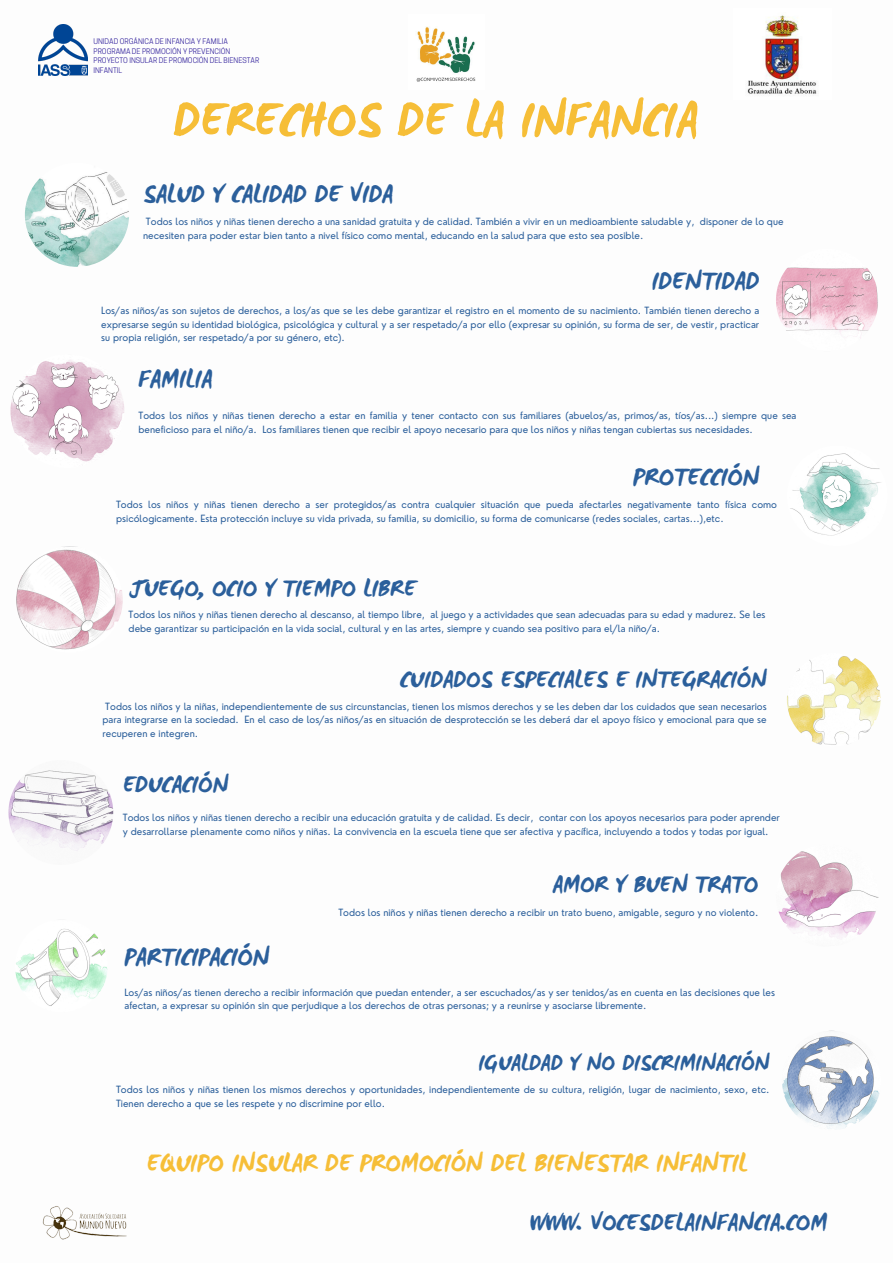
<style>
.page{position:relative;width:893px;height:1263px;background:#fff}
.page>*{position:absolute;margin:0;border:0;box-sizing:border-box;transform-origin:0 0}
.t1{font:700 52.88px "WC Mano Negra Bta";color:#f6be37}
.t2{font:700 27px "WC Mano Negra Bta";color:#2b5f9b}
.t3{font:700 27px "WC Mano Negra Bta";color:#f6be37}
.t4{font:700 25.5px "WC Mano Negra Bta";color:#2b5f9b}
.t5{font:700 24px "WC Mano Negra Bta";color:#2b5f9b}
.t6{font:9.75px/13.5px "Nourd";color:#2b5f9b}
.t7{font:7.27px/9.8px "Cooper Hewitt";color:#38289f}
</style>
<div class="page">
<img style="left:25px;top:163px;width:104px;height:104px;border-radius:50%">
<img style="left:16px;top:546px;width:107px;height:107px;border-radius:50%">
<img style="left:787px;top:445px;width:100px;height:101px;border-radius:50%">
<img style="left:11px;top:354px;width:113px;height:114px;border-radius:50%">
<img style="left:776px;top:249px;width:102px;height:102px;border-radius:50%">
<img style="left:787px;top:653px;width:93px;height:94px;border-radius:50%">
<img style="left:8px;top:760px;width:105px;height:105px;border-radius:50%">
<img style="left:776px;top:844px;width:102px;height:103px;border-radius:50%">
<img style="left:15px;top:920px;width:93px;height:92px;border-radius:50%">
<img style="left:782px;top:1031px;width:99px;height:99px;border-radius:50%">
<img style="left:39px;top:24px;width:49px;height:51px">
<img style="left:416px;top:27px;width:60px;height:55px">
<img style="left:42px;top:1206px;width:85px;height:34px">
<img style="left:747px;top:15px;width:70px;height:80px">
<h2 class="t7" style="left:93px;top:37px;width:136px">UNIDAD ORGÁNICA DE INFANCIA Y FAMILIA</h2>
<p class="t7" style="left:93px;top:47px;width:138px">PROGRAMA DE PROMOCIÓN Y PREVENCIÓN</p>
<h2 class="t7" style="left:93px;top:57px;width:167px">PROYECTO INSULAR DE PROMOCIÓN DEL BIENESTAR<br>INFANTIL</h2>
<h2 class="t1" style="left:173px;top:87px;width:526px">DERECHOS DE LA INFANCIA</h2>
<h4 class="t2" style="left:143px;top:177px;width:252px">SALUD Y CALIDAD DE VIDA</h4>
<h2 class="t6" style="left:143px;top:215px;width:642px">Todos los niños y niñas tienen derecho a una sanidad gratuita y de calidad. También a vivir en un medioambiente saludable y, disponer de lo que necesiten para poder estar bien tanto a nivel físico como mental, educando en la salud para que esto sea posible.</h2>
<h4 class="t2" style="left:652px;top:264px;width:109px">IDENTIDAD</h4>
<p class="t6" style="left:101px;top:304px;width:659px;text-align:justify">Los/as niños/as son sujetos de derechos, a los/as que se les debe garantizar el registro en el momento de su nacimiento. También tienen derecho a expresarse según su identidad biológica, psicológica y cultural y a ser respetado/a por ello (expresar su opinión, su forma de ser, de vestir, practicar su propia religión, ser respetado/a por su género, etc).</p>
<h2 class="t2" style="left:138px;top:362px;width:76px">FAMILIA</h2>
<h4 class="t6" style="left:138px;top:409px;width:659px">Todos los niños y niñas tienen derecho a estar en familia y tener contacto con sus familiares (abuelos/as, primos/as, tíos/as...) siempre que sea beneficioso para el niño/a. Los familiares tienen que recibir el apoyo necesario para que los niños y niñas tengan cubiertas sus necesidades.</h4>
<p class="t2" style="left:633px;top:460px;width:128px">PROTECCIÓN</p>
<h2 class="t6" style="left:116px;top:498px;width:662px">Todos los niños y niñas tienen derecho a ser protegidos/as contra cualquier situación que pueda afectarles negativamente tanto física como psicólogicamente. Esta protección incluye su vida privada, su familia, su domicilio, su forma de comunicarse (redes sociales, cartas...),etc.</h2>
<h4 class="t4" style="left:129px;top:572px;width:289px">JUEGO, OCIO Y TIEMPO LIBRE</h4>
<p class="t6" style="left:129px;top:608px;width:638px">Todos los niños y niñas tienen derecho al descanso, al tiempo libre, al juego y a actividades que sean adecuadas para su edad y madurez. Se les debe garantizar su participación en la vida social, cultural y en las artes, siempre y cuando sea positivo para el/la niño/a.</p>
<p class="t4" style="left:400px;top:663px;width:368px">CUIDADOS ESPECIALES E INTEGRACIÓN</p>
<p class="t6" style="left:102px;top:699px;width:666px;text-align:justify">Todos los niños y la niñas, independientemente de sus circunstancias, tienen los mismos derechos y se les deben dar los cuidados que sean necesarios para integrarse en la sociedad. En el caso de los/as niños/as en situación de desprotección se les deberá dar el apoyo físico y emocional para que se recuperen e integren.</p>
<h2 class="t4" style="left:123px;top:768px;width:107px">EDUCACIÓN</h2>
<h4 class="t6" style="left:123px;top:811px;width:658px">Todos los niños y niñas tienen derecho a recibir una educación gratuita y de calidad. Es decir, contar con los apoyos necesarios para poder aprender y desarrollarse plenamente como niños y niñas. La convivencia en la escuela tiene que ser afectiva y pacífica, incluyendo a todos y todas por igual.</h4>
<p class="t4" style="left:553px;top:868px;width:207px">AMOR Y BUEN TRATO</p>
<h2 class="t6" style="left:338px;top:905px;width:421px">Todos los niños y niñas tienen derecho a recibir un trato bueno, amigable, seguro y no violento.</h2>
<h4 class="t2" style="left:124px;top:940px;width:146px">PARTICIPACIÓN</h4>
<h2 class="t6" style="left:124px;top:985px;width:652px">Los/as niños/as tienen derecho a recibir información que puedan entender, a ser escuchados/as y ser tenidos/as en cuenta en las decisiones que les afectan, a expresar su opinión sin que perjudique a los derechos de otras personas; y a reunirse y asociarse libremente.</h2>
<h4 class="t5" style="left:478px;top:1048px;width:292px">IGUALDAD Y NO DISCRIMINACIÓN</h4>
<h3 class="t6" style="left:116px;top:1083px;width:655px">Todos los niños y niñas tienen los mismos derechos y oportunidades, independientemente de su cultura, religión, lugar de nacimiento, sexo, etc.<br>Tienen derecho a que se les respete y no discrimine por ello.</h3>
<h4 class="t3" style="left:147px;top:1146px;width:602px">EQUIPO INSULAR DE PROMOCIÓN DEL BIENESTAR INFANTIL</h4>
<p class="t4" style="left:530px;top:1207px;width:298px">WWW. VOCESDELAINFANCIA.COM</p>
</div>
